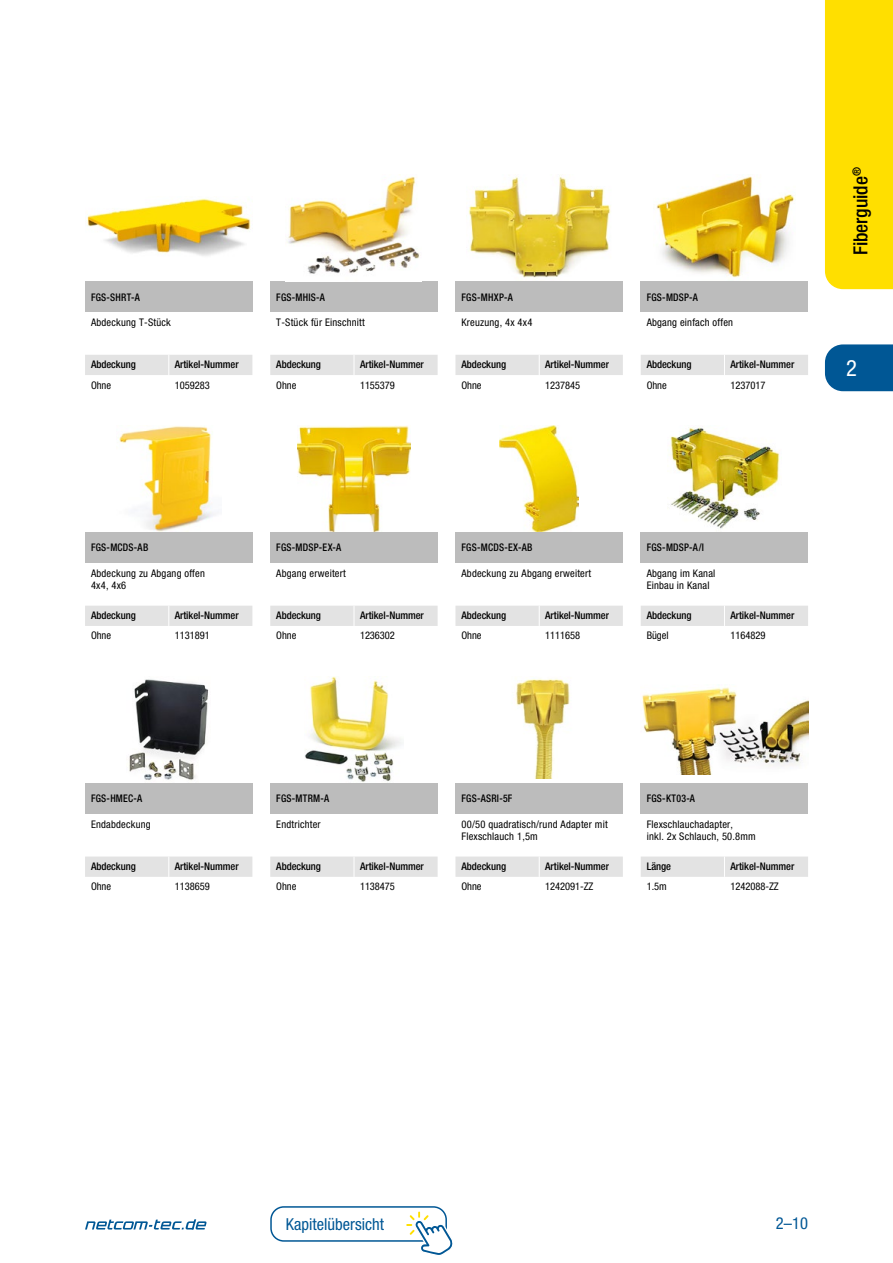
<style>
.page{position:relative;width:893px;height:1263px;background:#fff}
.page>*{position:absolute;margin:0;border:0;box-sizing:border-box;transform-origin:0 0}
.t1{font:condensed 22.5px "Helvetica Neue LT Std";color:#fff}
.t2{font:500 condensed 19.5px "Helvetica Neue LT Std";letter-spacing:-.005em;color:#000}
.t3{font:condensed 16.5px "Helvetica Neue LT Std";color:#005795}
.t4{font:condensed 10.5px/12.6px "Helvetica Neue LT Std";letter-spacing:.02em;color:#000}
.t5{font:500 condensed 10.5px "Helvetica Neue LT Std";letter-spacing:-.005em;color:#000}
.t6{font:condensed 10.5px "Helvetica Neue LT Std";letter-spacing:-.005em;color:#000}
.t7{font:500 condensed 10.5px "Helvetica Neue LT Std";letter-spacing:-.005em;color:#000;scale:.93 1}
.t8{font:500 condensed 10.5px "Helvetica Neue LT Std";letter-spacing:.025em;color:#000;scale:.93 1}
</style>
<div class="page">
<svg style="left:85px;top:1219px;width:122px;height:10px"></svg>
<div style="left:270px;top:1206px;width:177px;height:36px;border:2px solid #005795;border-radius:13px"></div>
<svg style="left:406px;top:1211px;width:47px;height:44px"></svg>
<div style="left:825px;top:0;width:68px;height:289px;background:#ffdf00"></div>
<div style="left:825px;top:344px;width:68px;height:47px;background:#005795"></div>
<div style="left:455px;top:281px;width:168px;height:31px;background:#bcbcbc"></div>
<div style="left:455px;top:355px;width:168px;height:20px;background:#e3e3e3"></div>
<img style="left:468px;top:176px;width:143px;height:102px">
<div style="left:641px;top:281px;width:167px;height:31px;background:#bcbcbc"></div>
<div style="left:641px;top:355px;width:167px;height:20px;background:#e3e3e3"></div>
<img style="left:656px;top:176px;width:139px;height:102px">
<div style="left:85px;top:783px;width:167px;height:31px;background:#bcbcbc"></div>
<div style="left:85px;top:856px;width:167px;height:21px;background:#e3e3e3"></div>
<img style="left:129px;top:679px;width:80px;height:102px">
<div style="left:270px;top:783px;width:168px;height:31px;background:#bcbcbc"></div>
<div style="left:270px;top:856px;width:168px;height:21px;background:#e3e3e3"></div>
<img style="left:305px;top:676px;width:97px;height:106px">
<div style="left:270px;top:281px;width:168px;height:31px;background:#bcbcbc"></div>
<div style="left:270px;top:355px;width:168px;height:20px;background:#e3e3e3"></div>
<img style="left:287px;top:174px;width:133px;height:100px">
<div style="left:85px;top:532px;width:167px;height:31px;background:#bcbcbc"></div>
<div style="left:85px;top:606px;width:167px;height:20px;background:#e3e3e3"></div>
<img style="left:119px;top:426px;width:96px;height:105px">
<div style="left:270px;top:532px;width:168px;height:31px;background:#bcbcbc"></div>
<div style="left:270px;top:606px;width:168px;height:20px;background:#e3e3e3"></div>
<img style="left:298px;top:425px;width:112px;height:106px">
<div style="left:455px;top:532px;width:168px;height:31px;background:#bcbcbc"></div>
<div style="left:455px;top:606px;width:168px;height:20px;background:#e3e3e3"></div>
<img style="left:499px;top:425px;width:80px;height:106px">
<div style="left:641px;top:532px;width:167px;height:31px;background:#bcbcbc"></div>
<div style="left:641px;top:606px;width:167px;height:20px;background:#e3e3e3"></div>
<img style="left:669px;top:427px;width:111px;height:102px">
<div style="left:641px;top:783px;width:167px;height:31px;background:#bcbcbc"></div>
<div style="left:641px;top:856px;width:167px;height:21px;background:#e3e3e3"></div>
<img style="left:642px;top:687px;width:166px;height:87px">
<div style="left:85px;top:281px;width:167px;height:31px;background:#bcbcbc"></div>
<div style="left:85px;top:355px;width:167px;height:20px;background:#e3e3e3"></div>
<img style="left:87px;top:198px;width:164px;height:58px">
<div style="left:455px;top:783px;width:168px;height:31px;background:#bcbcbc"></div>
<div style="left:455px;top:856px;width:168px;height:21px;background:#e3e3e3"></div>
<img style="left:515px;top:679px;width:55px;height:100px">
<p class="t7" style="left:91px;top:291px;width:54px">FGS-SHRT-A</p>
<p class="t4" style="left:91px;top:316px;width:81px">Abdeckung T-Stück</p>
<p class="t5" style="left:91px;top:358px;width:46px">Abdeckung</p>
<p class="t5" style="left:175px;top:358px;width:65px">Artikel-Nummer</p>
<p class="t4" style="left:91px;top:378px;width:22px">Ohne</p>
<p class="t6" style="left:175px;top:379px;width:36px">1059283</p>
<p class="t7" style="left:276px;top:291px;width:54px">FGS-MHIS-A</p>
<p class="t4" style="left:276px;top:316px;width:90px">T-Stück für Einschnitt</p>
<p class="t5" style="left:276px;top:358px;width:46px">Abdeckung</p>
<p class="t5" style="left:360px;top:358px;width:65px">Artikel-Nummer</p>
<p class="t4" style="left:276px;top:378px;width:22px">Ohne</p>
<p class="t6" style="left:360px;top:379px;width:36px">1155379</p>
<p class="t7" style="left:461px;top:291px;width:57px">FGS-MHXP-A</p>
<p class="t4" style="left:461px;top:316px;width:72px">Kreuzung, 4x 4x4</p>
<p class="t5" style="left:461px;top:358px;width:46px">Abdeckung</p>
<p class="t5" style="left:545px;top:358px;width:65px">Artikel-Nummer</p>
<p class="t4" style="left:461px;top:378px;width:22px">Ohne</p>
<p class="t6" style="left:545px;top:379px;width:36px">1237845</p>
<p class="t7" style="left:647px;top:291px;width:57px">FGS-MDSP-A</p>
<p class="t4" style="left:647px;top:316px;width:88px">Abgang einfach offen</p>
<p class="t5" style="left:647px;top:358px;width:46px">Abdeckung</p>
<p class="t5" style="left:730px;top:358px;width:65px">Artikel-Nummer</p>
<p class="t4" style="left:647px;top:378px;width:22px">Ohne</p>
<p class="t6" style="left:730px;top:379px;width:36px">1237017</p>
<h2 class="t2" style="left:849px;top:255px;width:89px;rotate:-90deg">Fiberguide<sup>®</sup></h2>
<h1 class="t1" style="left:846px;top:355px;width:12px">2</h1>
<p class="t8" style="left:91px;top:541px;width:63px">FGS-MCDS-AB</p>
<p class="t4" style="left:91px;top:566px;width:115px">Abdeckung zu Abgang offen<br>4x4, 4x6</p>
<p class="t5" style="left:91px;top:609px;width:46px">Abdeckung</p>
<p class="t5" style="left:175px;top:609px;width:65px">Artikel-Nummer</p>
<p class="t4" style="left:91px;top:629px;width:22px">Ohne</p>
<p class="t6" style="left:175px;top:630px;width:36px">1131891</p>
<p class="t8" style="left:276px;top:541px;width:71px">FGS-MDSP-EX-A</p>
<p class="t4" style="left:276px;top:566px;width:71px">Abgang erweitert</p>
<p class="t5" style="left:276px;top:609px;width:46px">Abdeckung</p>
<p class="t5" style="left:360px;top:609px;width:65px">Artikel-Nummer</p>
<p class="t4" style="left:276px;top:629px;width:22px">Ohne</p>
<p class="t6" style="left:360px;top:630px;width:36px">1236302</p>
<p class="t8" style="left:461px;top:541px;width:78px">FGS-MCDS-EX-AB</p>
<p class="t4" style="left:461px;top:566px;width:131px">Abdeckung zu Abgang erweitert</p>
<p class="t5" style="left:461px;top:609px;width:46px">Abdeckung</p>
<p class="t5" style="left:545px;top:609px;width:65px">Artikel-Nummer</p>
<p class="t4" style="left:461px;top:629px;width:22px">Ohne</p>
<p class="t6" style="left:545px;top:630px;width:36px">1111658</p>
<p class="t7" style="left:647px;top:541px;width:63px">FGS-MDSP-A/I</p>
<p class="t4" style="left:647px;top:566px;width:70px">Abgang im Kanal<br>Einbau in Kanal</p>
<p class="t5" style="left:647px;top:609px;width:46px">Abdeckung</p>
<p class="t5" style="left:730px;top:609px;width:65px">Artikel-Nummer</p>
<p class="t4" style="left:647px;top:629px;width:23px">Bügel</p>
<p class="t6" style="left:730px;top:630px;width:36px">1164829</p>
<p class="t7" style="left:91px;top:792px;width:57px">FGS-HMEC-A</p>
<p class="t4" style="left:91px;top:817px;width:61px">Endabdeckung</p>
<p class="t5" style="left:91px;top:860px;width:46px">Abdeckung</p>
<p class="t5" style="left:175px;top:860px;width:65px">Artikel-Nummer</p>
<p class="t4" style="left:91px;top:880px;width:22px">Ohne</p>
<p class="t6" style="left:175px;top:880px;width:36px">1138659</p>
<p class="t7" style="left:276px;top:792px;width:58px">FGS-MTRM-A</p>
<p class="t4" style="left:276px;top:817px;width:46px">Endtrichter</p>
<p class="t5" style="left:276px;top:860px;width:46px">Abdeckung</p>
<p class="t5" style="left:360px;top:860px;width:65px">Artikel-Nummer</p>
<p class="t4" style="left:276px;top:880px;width:22px">Ohne</p>
<p class="t6" style="left:360px;top:880px;width:36px">1138475</p>
<p class="t8" style="left:461px;top:792px;width:56px">FGS-ASRI-5F</p>
<p class="t4" style="left:461px;top:817px;width:148px">00/50 quadratisch/rund Adapter mit<br>Flexschlauch 1,5m</p>
<p class="t5" style="left:461px;top:860px;width:46px">Abdeckung</p>
<p class="t5" style="left:545px;top:860px;width:65px">Artikel-Nummer</p>
<p class="t4" style="left:461px;top:880px;width:22px">Ohne</p>
<p class="t6" style="left:545px;top:880px;width:50px">1242091-ZZ</p>
<p class="t7" style="left:647px;top:792px;width:53px">FGS-KT03-A</p>
<p class="t4" style="left:647px;top:817px;width:111px">Flexschlauchadapter,<br>inkl. 2x Schlauch, 50.8mm</p>
<p class="t5" style="left:647px;top:860px;width:26px">Länge</p>
<p class="t5" style="left:730px;top:860px;width:65px">Artikel-Nummer</p>
<p class="t4" style="left:647px;top:880px;width:22px">1.5m</p>
<p class="t6" style="left:730px;top:880px;width:50px">1242088-ZZ</p>
<h3 class="t3" style="left:286px;top:1214px;width:100px">Kapitelübersicht</h3>
<h3 class="t3" style="left:776px;top:1213px;width:34px">2–10</h3>
</div>
